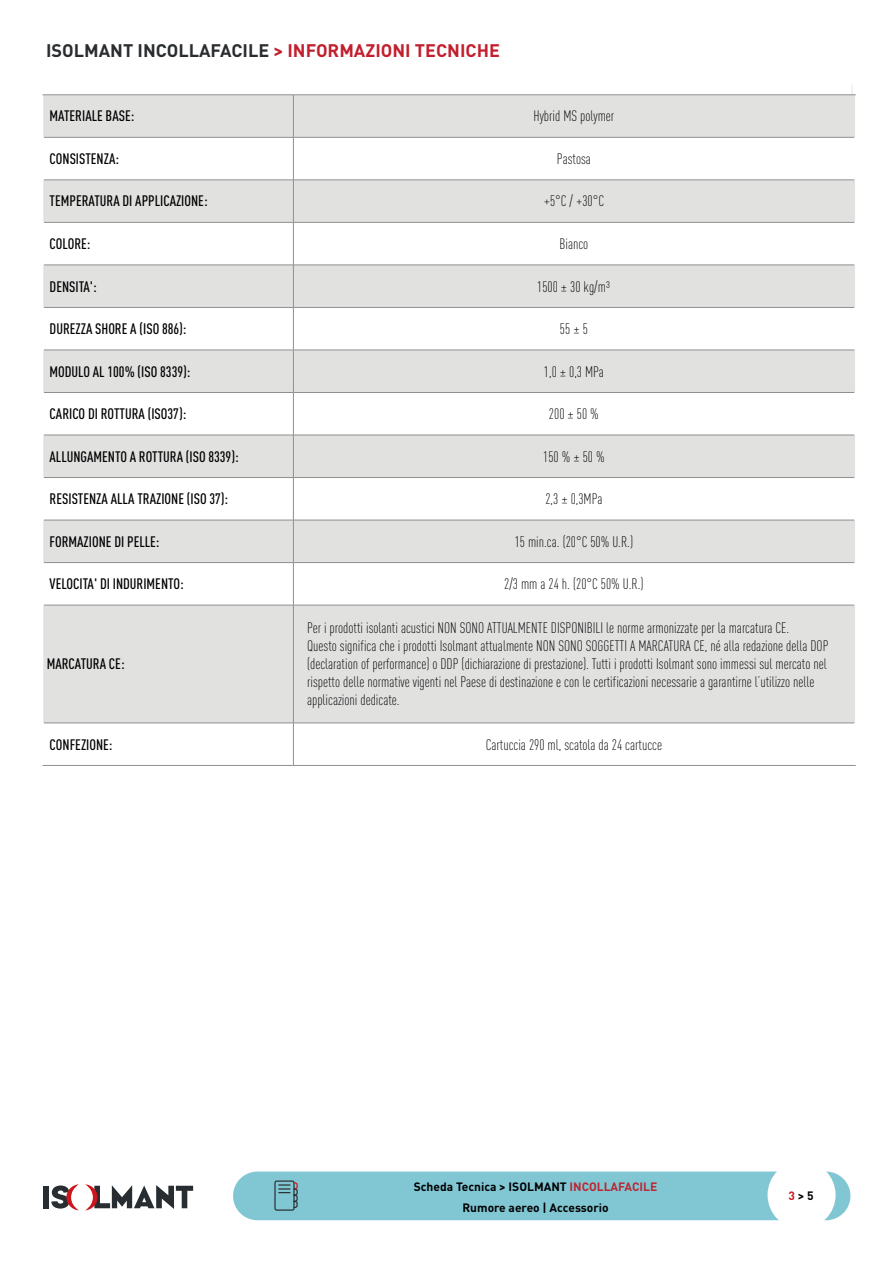
<style>
.page{position:relative;width:893px;height:1263px;background:#fff}
.page>*{position:absolute;margin:0;border:0;box-sizing:border-box;transform-origin:0 0}
.t1{font:700 18px "DIN Pro";color:#292d2f}
.t2{font:300 15px/18px "DIN Cond";color:#000001}
.t3{font:500 15px "DIN Cond";color:#000001}
.t4{font:700 12px "DIN Pro";color:#000001}
.s1{color:#c21f2e}
.s2{color:#b92834}
.s3{color:#c22025}
</style>
<div class="page">
<div style="left:43px;top:1186px;width:6px;height:22px;background:#282d31"></div>
<svg style="left:85px;top:1184px;width:108px;height:26px"></svg>
<svg style="left:51px;top:1184px;width:28px;height:26px"></svg>
<div style="left:233px;top:1171px;width:617px;height:49px;background:#81c7d3;border-radius:24px"></div>
<svg style="left:274px;top:1180px;width:24px;height:31px"></svg>
<div style="left:767px;top:1161px;width:69px;height:68px;background:#fff;border-radius:50%"></div>
<hr style="left:852px;top:84px;width:1px;height:32px;background:#e5e6e6">
<svg style="left:43px;top:96px;width:812px;height:627px;fill:#e1e2e0"></svg>
<hr style="left:293px;top:95px;width:1px;height:42px;background:#8d9091">
<hr style="left:293px;top:138px;width:1px;height:42px;background:#8d9091">
<hr style="left:293px;top:180px;width:1px;height:42px;background:#8d9091">
<hr style="left:293px;top:223px;width:1px;height:42px;background:#8d9091">
<hr style="left:293px;top:265px;width:1px;height:42px;background:#8d9091">
<hr style="left:293px;top:308px;width:1px;height:42px;background:#8d9091">
<hr style="left:293px;top:350px;width:1px;height:42px;background:#8d9091">
<hr style="left:293px;top:393px;width:1px;height:42px;background:#8d9091">
<hr style="left:293px;top:435px;width:1px;height:42px;background:#8d9091">
<hr style="left:293px;top:478px;width:1px;height:42px;background:#8d9091">
<hr style="left:293px;top:520px;width:1px;height:42px;background:#8d9091">
<hr style="left:293px;top:563px;width:1px;height:42px;background:#8d9091">
<hr style="left:293px;top:605px;width:1px;height:118px;background:#8d9091">
<hr style="left:43px;top:95px;width:250px;height:1px;background:#8d9091">
<hr style="left:293px;top:95px;width:563px;height:1px;background:#8d9091">
<hr style="left:44px;top:137px;width:249px;height:1px;background:#8d9091">
<hr style="left:293px;top:137px;width:561px;height:1px;background:#8d9091">
<hr style="left:44px;top:180px;width:249px;height:1px;background:#8d9091">
<hr style="left:293px;top:180px;width:561px;height:1px;background:#8d9091">
<hr style="left:44px;top:222px;width:249px;height:1px;background:#8d9091">
<hr style="left:293px;top:222px;width:561px;height:1px;background:#8d9091">
<hr style="left:44px;top:265px;width:249px;height:1px;background:#8d9091">
<hr style="left:293px;top:265px;width:561px;height:1px;background:#8d9091">
<hr style="left:44px;top:307px;width:249px;height:1px;background:#8d9091">
<hr style="left:293px;top:307px;width:561px;height:1px;background:#8d9091">
<hr style="left:44px;top:350px;width:249px;height:1px;background:#8d9091">
<hr style="left:293px;top:350px;width:561px;height:1px;background:#8d9091">
<hr style="left:44px;top:392px;width:249px;height:1px;background:#8d9091">
<hr style="left:293px;top:392px;width:561px;height:1px;background:#8d9091">
<hr style="left:44px;top:435px;width:249px;height:1px;background:#8d9091">
<hr style="left:293px;top:435px;width:561px;height:1px;background:#8d9091">
<hr style="left:44px;top:477px;width:249px;height:1px;background:#8d9091">
<hr style="left:293px;top:477px;width:561px;height:1px;background:#8d9091">
<hr style="left:44px;top:520px;width:249px;height:1px;background:#8d9091">
<hr style="left:293px;top:520px;width:561px;height:1px;background:#8d9091">
<hr style="left:44px;top:562px;width:249px;height:1px;background:#8d9091">
<hr style="left:293px;top:562px;width:561px;height:1px;background:#8d9091">
<hr style="left:44px;top:605px;width:249px;height:1px;background:#8d9091">
<hr style="left:293px;top:605px;width:561px;height:1px;background:#8d9091">
<hr style="left:44px;top:723px;width:249px;height:1px;background:#8d9091">
<hr style="left:293px;top:723px;width:561px;height:1px;background:#8d9091">
<hr style="left:43px;top:765px;width:250px;height:1px;background:#8d9091">
<hr style="left:293px;top:765px;width:563px;height:1px;background:#8d9091">
<hr style="left:293px;top:723px;width:1px;height:42px;background:#8d9091">
<p class="t1" style="left:46px;top:35px;width:455px">ISOLMANT INCOLLAFACILE <span class="s1">&gt; INFORMAZIONI TECNICHE</span></p>
<p class="t3" style="left:50px;top:107px;width:86px">MATERIALE BASE:</p>
<p class="t2" style="left:533px;top:107px;width:82px">Hybrid MS polymer</p>
<p class="t3" style="left:50px;top:150px;width:71px">CONSISTENZA:</p>
<p class="t2" style="left:557px;top:150px;width:35px">Pastosa</p>
<p class="t3" style="left:50px;top:192px;width:159px">TEMPERATURA DI APPLICAZIONE:</p>
<p class="t2" style="left:544px;top:192px;width:62px">+5°C / +30°C</p>
<p class="t3" style="left:50px;top:235px;width:42px">COLORE:</p>
<p class="t2" style="left:559px;top:235px;width:30px">Bianco</p>
<p class="t3" style="left:50px;top:277px;width:49px">DENSITA':</p>
<p class="t2" style="left:537px;top:277px;width:75px">1500 ± 30 kg/m³</p>
<p class="t3" style="left:50px;top:320px;width:138px">DUREZZA SHORE A (ISO 886):</p>
<p class="t2" style="left:560px;top:320px;width:29px">55 ± 5</p>
<p class="t3" style="left:50px;top:362px;width:142px">MODULO AL 100% (ISO 8339):</p>
<p class="t2" style="left:544px;top:362px;width:61px">1,0 ± 0,3 MPa</p>
<p class="t3" style="left:50px;top:405px;width:138px">CARICO DI ROTTURA (ISO37):</p>
<p class="t2" style="left:549px;top:405px;width:51px">200 ± 50 %</p>
<p class="t3" style="left:50px;top:447px;width:191px">ALLUNGAMENTO A ROTTURA (ISO 8339):</p>
<p class="t2" style="left:543px;top:447px;width:63px">150 % ± 50 %</p>
<p class="t3" style="left:50px;top:490px;width:180px">RESISTENZA ALLA TRAZIONE (ISO 37):</p>
<p class="t2" style="left:545px;top:490px;width:58px">2,3 ± 0,3MPa</p>
<p class="t3" style="left:50px;top:532px;width:111px">FORMAZIONE DI PELLE:</p>
<p class="t2" style="left:515px;top:532px;width:120px">15 min.ca. (20°C 50% U.R.)</p>
<p class="t3" style="left:50px;top:575px;width:136px">VELOCITA' DI INDURIMENTO:</p>
<p class="t2" style="left:504px;top:575px;width:141px">2/3 mm a 24 h. (20°C 50% U.R.)</p>
<p class="t3" style="left:47px;top:655px;width:79px">MARCATURA CE:</p>
<p class="t2" style="left:307px;top:619px;width:523px">Per i prodotti isolanti acustici NON SONO ATTUALMENTE DISPONIBILI le norme armonizzate per la marcatura CE.<br>Questo significa che i prodotti Isolmant attualmente NON SONO SOGGETTI A MARCATURA CE, né alla redazione della DOP (declaration of performance) o DDP (dichiarazione di prestazione). Tutti i prodotti Isolmant sono immessi sul mercato nel rispetto delle normative vigenti nel Paese di destinazione e con le certificazioni necessarie a garantirne l’utilizzo nelle applicazioni dedicate.</p>
<p class="t3" style="left:50px;top:735px;width:64px">CONFEZIONE:</p>
<p class="t2" style="left:486px;top:735px;width:178px">Cartuccia 290 ml, scatola da 24 cartucce</p>
<p class="t4" style="left:414px;top:1176px;width:245px">Scheda Tecnica &gt; ISOLMANT <span class="s2">INCOLLAFACILE</span></p>
<p class="t4" style="left:462px;top:1197px;width:148px">Rumore aereo | Accessorio</p>
<p class="t4" style="left:789px;top:1185px;width:27px"><span class="s3">3</span> &gt; 5</p>
</div>
